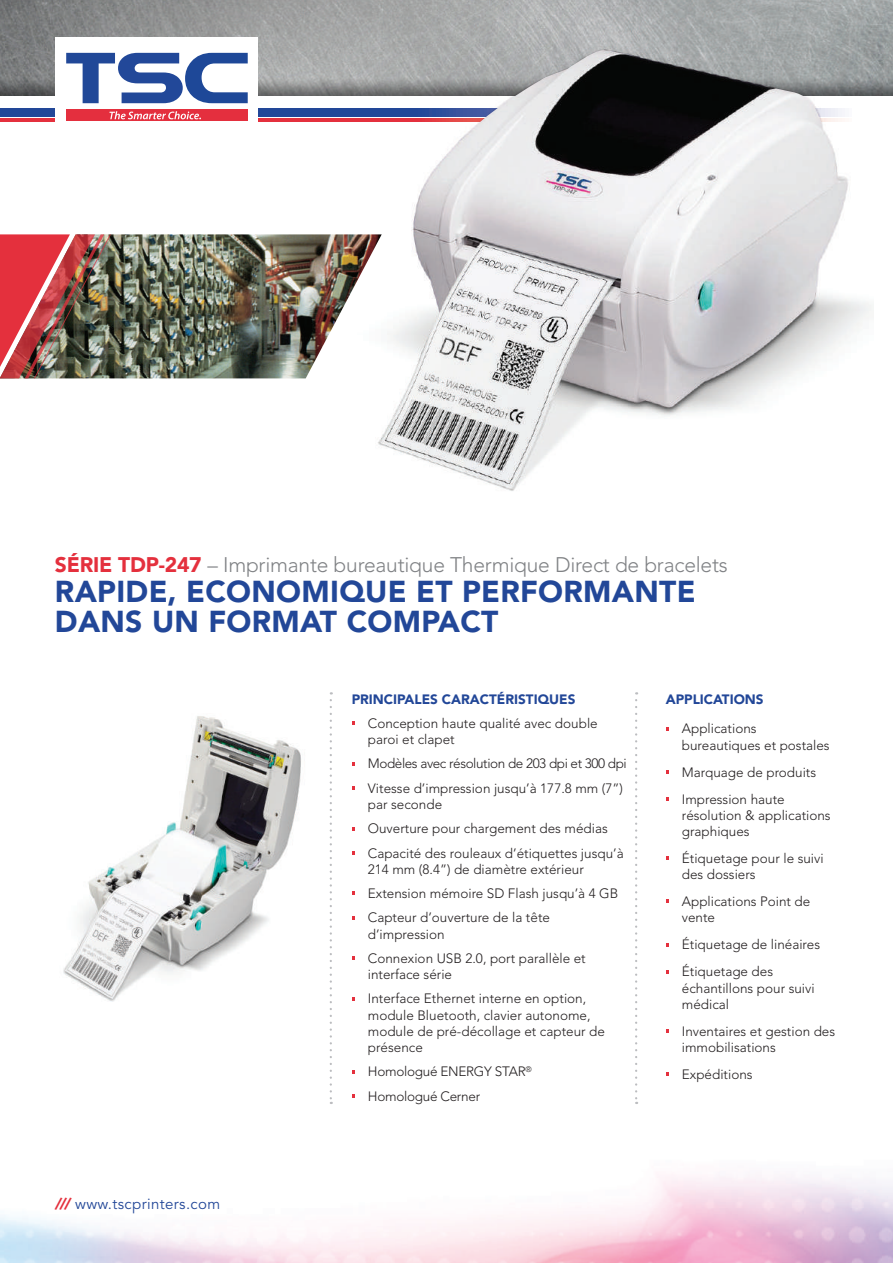
<style>
.page{position:relative;width:893px;height:1263px;background:#fff}
.page>*{position:absolute;margin:0;border:0;box-sizing:border-box;transform-origin:0 0}
.t1{font:900 30px/30px "Avenir";letter-spacing:.01em;color:#224798}
.t2{font:300 21px "Avenir";letter-spacing:-.01em;color:#808285}
.t3{font:15px "Avenir";letter-spacing:.025em;color:#224798}
.t4{font:300 13.5px/16.2px "Avenir";color:#231f20}
.t5{font:300 13.5px/24.3px "Avenir";letter-spacing:-.03em;color:#231f20}
.t6{font:900 13.5px "Avenir";color:#224798}
.t7{font:300 13.5px/24.3px "Avenir";letter-spacing:-.02em;color:#231f20}
.s1{font-weight:900;color:#e4303d}
.s2{font-weight:900;font-style:italic;color:#e4303d}
</style>
<div class="page">
<img style="left:0;top:0;width:893px;height:95px">
<div style="left:0;top:108px;width:851px;height:8px;background:#224798"></div>
<hr style="left:0;top:119px;width:851px;height:2px;background:#e4303d">
<div style="left:55px;top:37px;width:203px;height:153px;background:#fff"></div>
<svg style="left:66px;top:53px;width:182px;height:50px"></svg>
<div style="left:66px;top:110px;width:182px;height:11px;background:#e42f3e"></div>
<svg style="left:109px;top:111px;width:92px;height:8px"></svg>
<img style="left:0;top:1063px;width:893px;height:200px">
<img style="left:340px;top:47px;width:533px;height:444px">
<img style="left:379px;top:50px;width:468px;height:439px">
<svg style="left:635px;top:700px;width:2px;height:404px"></svg>
<img style="left:63px;top:706px;width:267px;height:297px">
<svg style="left:330px;top:700px;width:2px;height:404px"></svg>
<img style="left:111px;top:234px;width:271px;height:144px">
<img style="left:0;top:234px;width:111px;height:144px">
<h2 class="t2" style="left:55px;top:553px;width:674px"><span class="s1">SÉRIE TDP-247</span> – Imprimante bureautique Thermique Direct de bracelets</h2>
<h1 class="t1" style="left:55px;top:577px;width:642px">RAPIDE, ECONOMIQUE ET PERFORMANTE<br>DANS UN FORMAT COMPACT</h1>
<p class="t3" style="left:55px;top:1195px;width:167px"><span class="s2">///</span> www.tscprinters.com</p>
<p class="t6" style="left:352px;top:691px;width:225px">PRINCIPALES CARACTÉRISTIQUES</p>
<p class="t4" style="left:368px;top:715px;width:231px">Conception haute qualité avec double paroi et clapet</p>
<p class="t5" style="left:368px;top:752px;width:260px">Modèles avec résolution de 203 dpi et 300 dpi<br>Vitesse d’impression jusqu’à 177.8 mm (7”)</p>
<p class="t4" style="left:368px;top:792px;width:257px;line-height:24.3px">par seconde<br>Ouverture pour chargement des médias<br>Capacité des rouleaux d’étiquettes jusqu’à</p>
<p class="t4" style="left:368px;top:857px;width:252px;line-height:24.3px">214 mm (8.4”) de diamètre extérieur<br>Extension mémoire SD Flash jusqu’à 4 GB<br>Capteur d’ouverture de la tête</p>
<p class="t4" style="left:368px;top:922px;width:219px;line-height:24.3px">d’impression<br>Connexion USB 2.0, port parallèle et</p>
<p class="t4" style="left:368px;top:962px;width:220px;line-height:24.3px">interface série<br>Interface Ethernet interne en option,</p>
<p class="t4" style="left:368px;top:1007px;width:239px">module Bluetooth, clavier autonome, module de pré-décollage et capteur de présence</p>
<p class="t7" style="left:368px;top:1059px;width:165px">Homologué ENERGY STAR<sup>®<br></sup>Homologué Cerner</p>
<p class="t6" style="left:666px;top:691px;width:99px">APPLICATIONS</p>
<p class="t4" style="left:682px;top:720px;width:149px">Applications bureautiques et postales</p>
<p class="t4" style="left:682px;top:758px;width:136px;line-height:27px">Marquage de produits<br>Impression haute</p>
<p class="t4" style="left:682px;top:807px;width:150px">résolution &amp; applications graphiques</p>
<p class="t4" style="left:682px;top:850px;width:143px">Étiquetage pour le suivi des dossiers</p>
<p class="t4" style="left:682px;top:893px;width:130px">Applications Point de vente</p>
<p class="t4" style="left:682px;top:931px;width:140px;line-height:27px">Étiquetage de linéaires<br>Étiquetage des</p>
<p class="t4" style="left:682px;top:980px;width:134px">échantillons pour suivi médical</p>
<p class="t4" style="left:682px;top:1023px;width:155px">Inventaires et gestion des immobilisations</p>
<p class="t4" style="left:682px;top:1066px;width:72px">Expéditions</p>
</div>
